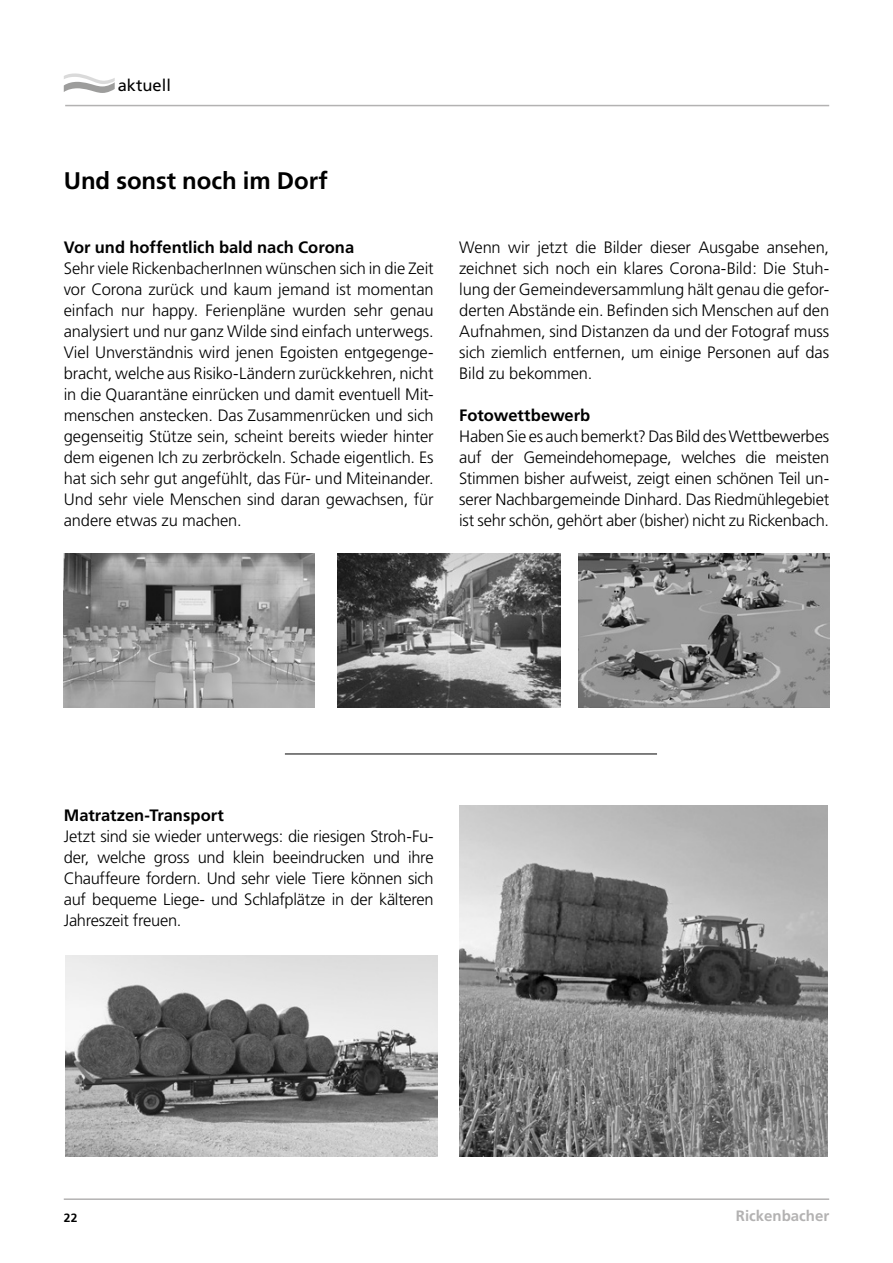
<style>
.page{position:relative;width:893px;height:1263px;background:#fff}
.page>*{position:absolute;margin:0;border:0;box-sizing:border-box;transform-origin:0 0}
.t1{font:700 24px "Frutiger";letter-spacing:-.005em;color:#000}
.t2{font:300 16.5px/21px "Frutiger";letter-spacing:-.01em;color:#000;text-align:justify}
.t3{font:700 16.5px "Frutiger";color:#000}
.t4{font:16.5px "Frutiger";color:#000}
.t5{font:700 15px "Frutiger";color:#b3b2b2}
.t6{font:700 12px "Frutiger";color:#000}
</style>
<div class="page">
<hr style="left:65px;top:105px;width:764px;height:1px;background:#b3b2b2">
<hr style="left:64px;top:1198px;width:765px;height:2px;background:#b3b2b2">
<svg style="left:64px;top:73px;width:51px;height:20px"></svg>
<img style="left:64px;top:554px;width:250px;height:154px">
<img style="left:578px;top:554px;width:251px;height:154px">
<img style="left:337px;top:554px;width:224px;height:154px">
<img style="left:459px;top:806px;width:369px;height:351px">
<img style="left:65px;top:955px;width:372px;height:202px">
<hr style="left:285px;top:754px;width:372px;height:1px;background:#000">
<p class="t4" style="left:118px;top:76px;width:55px">aktuell</p>
<h1 class="t1" style="left:64px;top:166px;width:266px">Und sonst noch im Dorf</h1>
<p class="t3" style="left:64px;top:238px;width:292px">Vor und hoffentlich bald nach Corona</p>
<p class="t2" style="left:64px;top:258px;width:371px">Sehr viele RickenbacherInnen wünschen sich in die Zeit vor Corona zurück und kaum jemand ist momentan einfach nur happy. Ferienpläne wurden sehr genau analysiert und nur ganz Wilde sind einfach unterwegs.<br>Viel Unverständnis wird jenen Egoisten entgegenge&shy;bracht, welche aus Risiko-Ländern zurückkehren, nicht in die Quarantäne einrücken und damit eventuell Mit&shy;menschen anstecken. Das Zusammenrücken und sich gegenseitig Stütze sein, scheint bereits wieder hinter dem eigenen Ich zu zerbröckeln. Schade eigentlich. Es hat sich sehr gut angefühlt, das Für- und Miteinander.<br>Und sehr viele Menschen sind daran gewachsen, für andere etwas zu machen.</p>
<p class="t2" style="left:459px;top:237px;width:371px">Wenn wir jetzt die Bilder dieser Ausgabe ansehen, zeichnet sich noch ein klares Corona-Bild: Die Stuh&shy;lung der Gemeindeversammlung hält genau die gefor&shy;derten Abstände ein. Befinden sich Menschen auf den Aufnahmen, sind Distanzen da und der Fotograf muss sich ziemlich entfernen, um einige Personen auf das Bild zu bekommen.</p>
<p class="t3" style="left:459px;top:406px;width:132px">Fotowettbewerb</p>
<p class="t2" style="left:459px;top:426px;width:371px">Haben Sie es auch bemerkt? Das Bild des Wettbewerbes auf der Gemeindehomepage, welches die meisten Stimmen bisher aufweist, zeigt einen schönen Teil un&shy;serer Nachbargemeinde Dinhard. Das Riedmühlegebiet ist sehr schön, gehört aber (bisher) nicht zu Rickenbach.</p>
<p class="t3" style="left:64px;top:805px;width:162px">Matratzen-Transport</p>
<p class="t2" style="left:64px;top:825px;width:371px">Jetzt sind sie wieder unterwegs: die riesigen Stroh-Fu&shy;der, welche gross und klein beeindrucken und ihre Chauffeure fordern. Und sehr viele Tiere können sich auf bequeme Liege- und Schlafplätze in der kälteren Jahreszeit freuen.</p>
<p class="t6" style="left:64px;top:1211px;width:15px">22</p>
<p class="t5" style="left:736px;top:1207px;width:95px">Rickenbacher</p>
</div>
